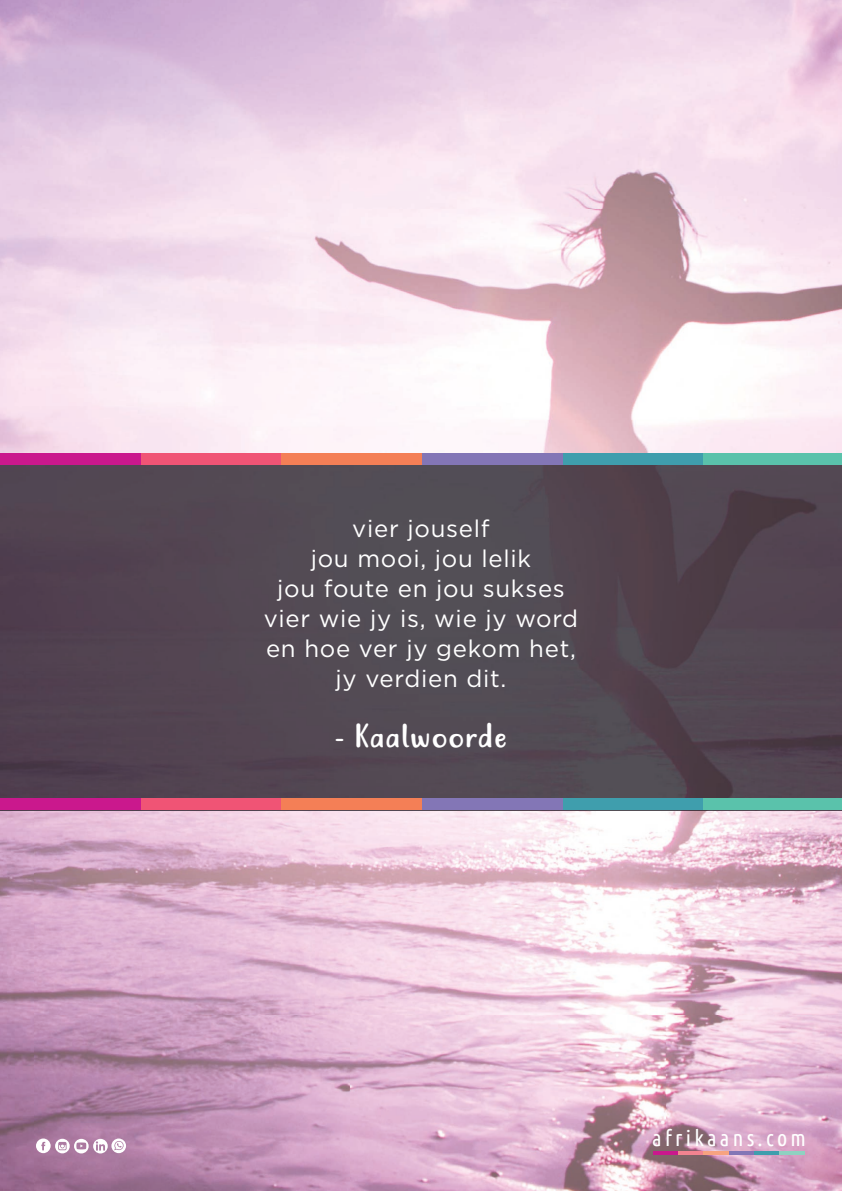
<style>
.page{position:relative;width:842px;height:1191px;background:#fff}
.page>*{position:absolute;margin:0;border:0;box-sizing:border-box;transform-origin:0 0}
.t1{font:31.3px "Justtellmewhat";letter-spacing:.03em;color:#fff}
.t2{font:24px/30px "Gotham";letter-spacing:.03em;color:#fff;text-align:center}
.t3{font:22.1px "Ubuntu Condensed";letter-spacing:.15em;color:#fff}
</style>
<div class="page">
<img style="left:0;top:0;width:842px;height:453px">
<img style="left:0;top:810px;width:35px;height:381px">
<img style="left:35px;top:810px;width:807px;height:381px">
<hr style="left:653px;top:1151px;width:25px;height:4px;background:#ca188d">
<hr style="left:678px;top:1151px;width:26px;height:4px;background:#f38390">
<hr style="left:704px;top:1151px;width:25px;height:4px;background:#f7a380">
<hr style="left:729px;top:1151px;width:25px;height:4px;background:#8376b6">
<hr style="left:754px;top:1151px;width:25px;height:4px;background:#3f9ead">
<hr style="left:779px;top:1151px;width:26px;height:4px;background:#8fd1c1">
<svg style="left:36px;top:1138px;width:90px;height:15px"></svg>
<img style="left:0;top:464px;width:842px;height:334px">
<div style="left:0;top:453px;width:141px;height:11px;background:#ca188d"></div>
<div style="left:141px;top:453px;width:140px;height:11px;background:#f05475"></div>
<div style="left:281px;top:453px;width:141px;height:11px;background:#f47f56"></div>
<div style="left:422px;top:453px;width:141px;height:11px;background:#8376b6"></div>
<div style="left:563px;top:453px;width:140px;height:11px;background:#3f9ead"></div>
<div style="left:703px;top:453px;width:139px;height:11px;background:#5ac2ab"></div>
<div style="left:0;top:798px;width:141px;height:12px;background:#ca188d"></div>
<div style="left:141px;top:798px;width:140px;height:12px;background:#f05475"></div>
<div style="left:281px;top:798px;width:141px;height:12px;background:#f47f56"></div>
<div style="left:422px;top:798px;width:141px;height:12px;background:#8376b6"></div>
<div style="left:563px;top:798px;width:140px;height:12px;background:#3f9ead"></div>
<div style="left:703px;top:798px;width:139px;height:12px;background:#5ac2ab"></div>
<p class="t2" style="left:264px;top:513px;width:316px">vier jouself<br>jou mooi, jou lelik<br>jou foute en jou sukses vier wie jy is, wie jy word en hoe ver jy gekom het, jy verdien dit.</p>
<h1 class="t1" style="left:335px;top:717px;width:173px">- Kaalwoorde</h1>
<p class="t3" style="left:652px;top:1124px;width:155px">afrikaans.com</p>
</div>
